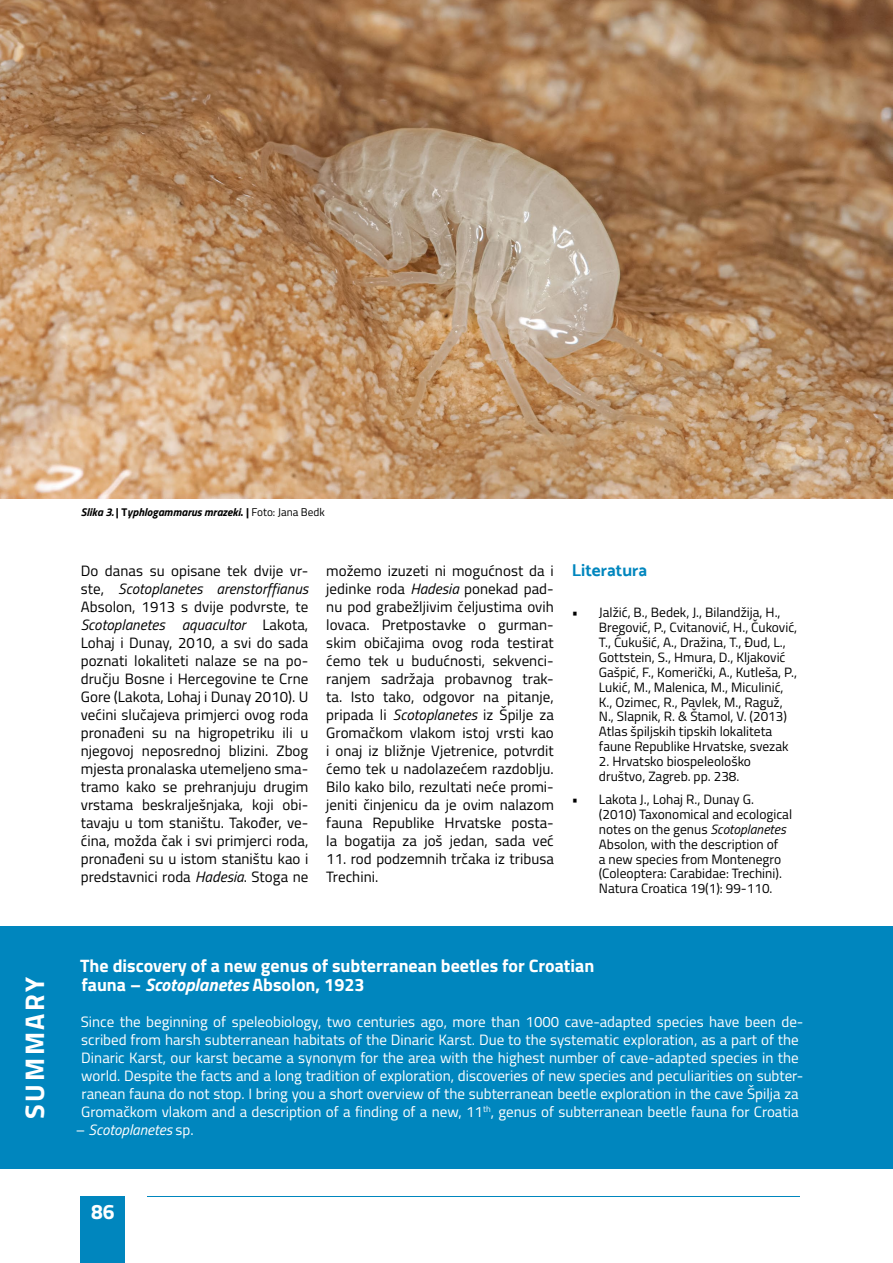
<style>
.page{position:relative;width:893px;height:1263px;background:#fff}
.page>*{position:absolute;margin:0;border:0;box-sizing:border-box;transform-origin:0 0}
.t1{font:700 27px "Titillium";letter-spacing:.1em;color:#fff}
.t2{font:700 21px "Titillium";color:#fff}
.t3{font:700 18px/18px "Titillium";color:#fff}
.t4{font:700 17.25px "Catamaran";color:#0086be}
.t5{font:15px/18px "Titillium";letter-spacing:.005em;color:#000;text-align:justify}
.t6{font:15px/18px "Titillium";color:#fff}
.t7{font:italic 15px "Titillium";color:#fff}
.t8{font:13.5px/14.9px "Titillium";color:#000}
.t9{font:italic 700 11.25px "Titillium";color:#000}
.s1{font-style:normal}
.s2{font-weight:400;font-style:normal}
.s3{font-style:italic}
</style>
<div class="page">
<hr style="left:147px;top:1196px;width:652px;height:1px;background:#0086be">
<div style="left:81px;top:1196px;width:44px;height:67px;background:#0086be"></div>
<img style="left:0;top:0;width:893px;height:499px">
<div style="left:0;top:926px;width:893px;height:243px;background:#0086be"></div>
<hr style="left:892px;top:308px;width:1px;height:48px;background:#cd171a">
<h1 class="t1" style="left:14px;top:1119px;width:144px;rotate:-90deg">SUMMARY</h1>
<p class="t9" style="left:81px;top:503px;width:246px">Slika 3. <span class="s1">| T</span>yphlogammarus mrazeki<span class="s1">. |</span> <span class="s2">Foto: Jana Bedk</span></p>
<p class="t5" style="left:81px;top:561px;width:229px">Do danas su opisane tek dvije vr&shy;ste, <span class="s3">Scotoplanetes arenstorffianus </span>Absolon, 1913 s dvije podvrste, te <span class="s3">Scotoplanetes aquacultor</span> Lakota, Lohaj i Dunay, 2010, a svi do sada poznati lokaliteti nalaze se na po&shy;dručju Bosne i Hercegovine te Crne Gore (Lakota, Lohaj i Dunay 2010). U većini slučajeva primjerci ovog roda pronađeni su na higropetriku ili u njegovoj neposrednoj blizini. Zbog mjesta pronalaska utemeljeno sma&shy;tramo kako se prehranjuju drugim vrstama beskralješnjaka, koji obi&shy;tavaju u tom staništu. Također, ve&shy;ćina, možda čak i svi primjerci roda, pronađeni su u istom staništu kao i predstavnici roda <span class="s3">Hadesia</span>. Stoga ne</p>
<p class="t5" style="left:326px;top:561px;width:229px">možemo izuzeti ni mogućnost da i jedinke roda <span class="s3">Hadesia</span> ponekad pad&shy;nu pod grabežljivim čeljustima ovih lovaca. Pretpostavke o gurman&shy;skim običajima ovog roda testirat ćemo tek u budućnosti, sekvenci&shy;ranjem sadržaja probavnog trak&shy;ta. Isto tako, odgovor na pitanje, pripada li <span class="s3">Scotoplanetes</span> iz Špilje za Gromačkom vlakom istoj vrsti kao i onaj iz bližnje Vjetrenice, potvrdit ćemo tek u nadolazećem razdoblju.<br>Bilo kako bilo, rezultati neće promi&shy;jeniti činjenicu da je ovim nalazom fauna Republike Hrvatske posta&shy;la bogatija za još jedan, sada već</p>
<p class="t5" style="left:326px;top:849px;width:229px">11. rod podzemnih trčaka iz tribusa<br>Trechini.</p>
<p class="t4" style="left:572px;top:560px;width:77px">Literatura</p>
<p class="t8" style="left:599px;top:605px;width:200px;text-indent:-27px">• Jalžić, B., Bedek, J., Bilandžija, H., Bregović, P., Cvitanović, H., Čuković, T., Ćukušić, A., Dražina, T., Đud, L., Gottstein, S., Hmura, D., Kljaković Gašpić, F., Komerički, A., Kutleša, P., Lukić, M., Malenica, M., Miculinić, K., Ozimec, R., Pavlek, M., Raguž, N., Slapnik, R. &amp; Štamol, V. (2013)<br>Atlas špiljskih tipskih lokaliteta faune Republike Hrvatske, svezak</p>
<p class="t8" style="left:599px;top:753px;width:154px">2. Hrvatsko biospeleološko društvo, Zagreb. pp. 238.</p>
<p class="t8" style="left:599px;top:791px;width:195px;text-indent:-27px">• Lakota J., Lohaj R., Dunay G. (2010) Taxonomical and ecological notes on the genus <span class="s3">Scotoplanetes<br></span>Absolon, with the description of<br>a new species from Montenegro (Coleoptera: Carabidae: Trechini).<br>Natura Croatica 19(1): 99-110.</p>
<p class="t3" style="left:80px;top:956px;width:516px">The discovery of a new genus of subterranean beetles for Croatian fauna – <span class="s3">Scotoplanetes</span> Absolon, 1923</p>
<p class="t6" style="left:81px;top:1011px;width:724px">Since the beginning of speleobiology, two centuries ago, more than 1000 cave-adapted species have been de&shy;scribed from harsh subterranean habitats of the Dinaric Karst. Due to the systematic exploration, as a part of the Dinaric Karst, our karst became a synonym for the area with the highest number of cave-adapted species in the world. Despite the facts and a long tradition of exploration, discoveries of new species and peculiarities on subter&shy;ranean fauna do not stop. I bring you a short overview of the subterranean beetle exploration in the cave Špilja za Gromačkom vlakom and a description of a finding of a new, 11<sup>th</sup>, genus of subterranean beetle fauna for Croatia</p>
<p class="t7" style="left:76px;top:1118px;width:119px"><span class="s1">–</span> Scotoplanetes <span class="s1">sp.</span></p>
<h2 class="t2" style="left:91px;top:1195px;width:25px">86</h2>
</div>
